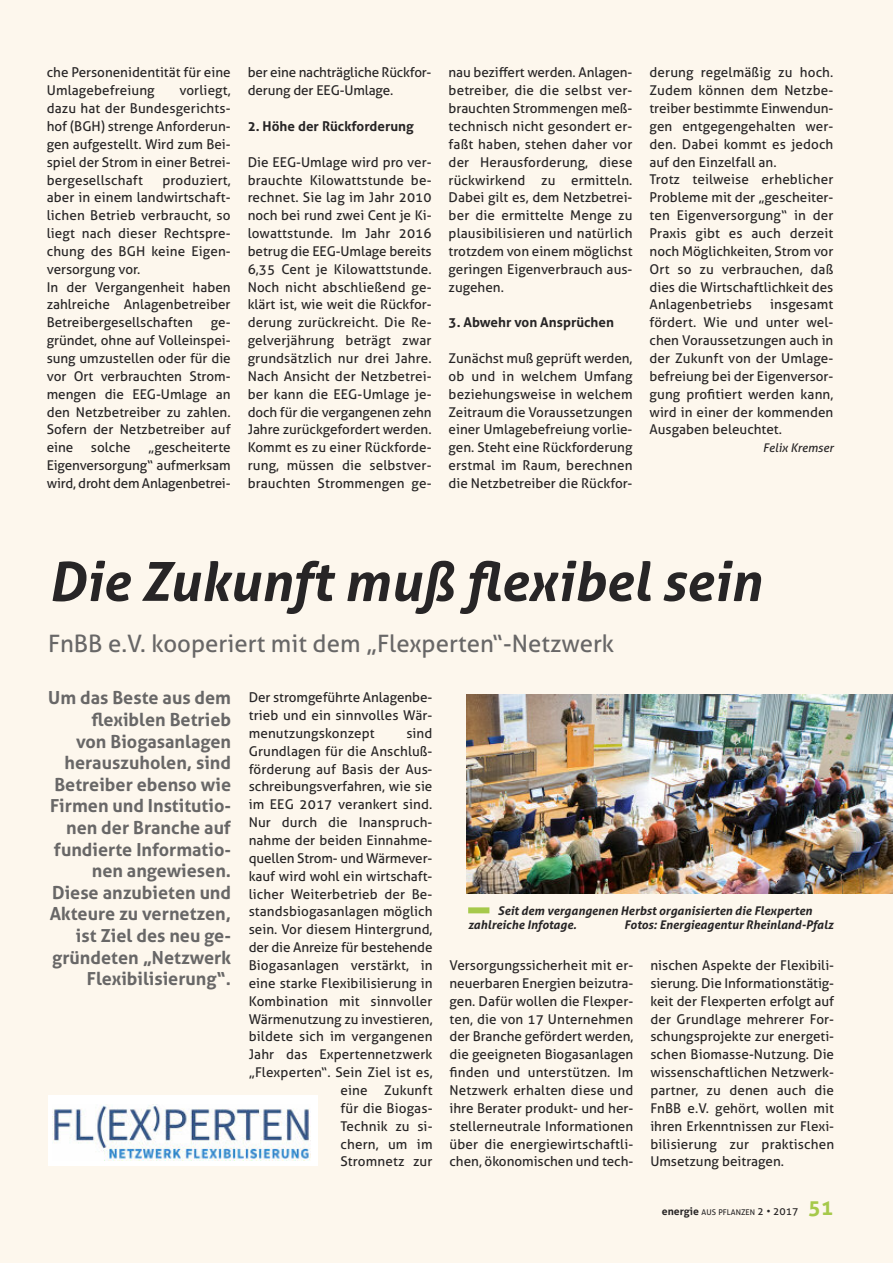
<style>
.page{position:relative;width:893px;height:1263px;background:#fdf7ed}
.page>*{position:absolute;margin:0;border:0;box-sizing:border-box;transform-origin:0 0}
.t1{font:italic 700 54px "Aller";color:#272526}
.t2{font:24px "Aller";color:#686767}
.t3{font:700 18px/21.6px "Aller";color:#686767;text-align:right}
.t4{font:13.5px/17.9px "Aller";letter-spacing:.005em;color:#272526;text-align:justify}
.t5{font:13.5px/17.9px "Aller";letter-spacing:-.015em;color:#272526}
.t6{font:700 13.5px "Aller";color:#272526}
.t7{font:italic 700 12px/14.4px "Aller";color:#272526}
.t8{font:italic 12px "Aller";color:#272526}
.t9{font:7.8px "Aller";color:#272526}
.s1{font-weight:700;font-size:10.5px}
.s2{font-size:10.5px}
.s3{font-weight:700;font-size:21px;color:#a6c94b}
</style>
<div class="page">
<div style="left:48px;top:1096px;width:270px;height:70px;background:#fff"></div>
<img style="left:53px;top:1104px;width:258px;height:56px">
<img style="left:467px;top:694px;width:426px;height:199px">
<div style="left:468px;top:907px;width:21px;height:6px;background:#a6c94b"></div>
<p class="t4" style="left:47px;top:64px;width:185px">che personenidentität für eine<br>Umlagebefreiung</p>
<p class="t4" style="left:47px;top:81px;width:185px;text-indent:133px">vorliegt, dazu hat der Bundesgerichts&shy;hof (BGH) strenge Anforderun&shy;gen aufgestellt. Wird zum Bei&shy;spiel der Strom in einer Betrei&shy;bergesellschaft</p>
<p class="t4" style="left:47px;top:171px;width:185px;text-align:left;text-indent:116px">produziert, aber in einem landwirtschaft&shy;lichen Betrieb verbraucht, so liegt nach dieser Rechtspre&shy;chung des BGH keine Eigen&shy;versorgung vor.<br>In der Vergangenheit haben zahlreiche Anlagenbetreiber<br>Betreibergesellschaften</p>
<p class="t4" style="left:47px;top:314px;width:186px;text-indent:164px">ge&shy;gründet, ohne auf Volleinspei&shy;sung umzustellen oder für die vor Ort verbrauchten Strom&shy;mengen die EEG-Umlage an den Netzbetreiber zu zahlen.<br>Sofern der Netzbetreiber auf eine</p>
<p class="t4" style="left:47px;top:438px;width:185px;text-indent:101px">„gescheiterte Eigenversorgung“ aufmerksam wird, droht dem Anlagenbetrei-</p>
<p class="t4" style="left:91px;top:438px;width:41px">solche</p>
<p class="t5" style="left:248px;top:64px;width:185px">ber eine nachträgliche Rückfor&shy;derung der EEG-Umlage.</p>
<p class="t6" style="left:248px;top:118px;width:168px">2. Höhe der Rückforderung</p>
<p class="t4" style="left:248px;top:153px;width:185px">Die EEG-Umlage wird pro ver&shy;brauchte Kilowattstunde be&shy;rechnet. Sie lag im Jahr 2010 noch bei rund zwei Cent je Ki&shy;lowattstunde. Im Jahr 2016 betrug die EEG-Umlage bereits 6,35 Cent je Kilowattstunde.<br>Noch nicht abschließend ge&shy;klärt ist, wie weit die Rückfor&shy;derung zurückreicht. Die Re&shy;gelverjährung beträgt zwar grundsätzlich nur drei Jahre.<br>Nach Ansicht der Netzbetrei&shy;ber kann die EEG-Umlage je&shy;doch für die vergangenen zehn Jahre zurückgefordert werden.<br>Kommt es zu einer Rückforde&shy;rung, müssen die selbstver&shy;brauchten Strommengen ge-</p>
<p class="t4" style="left:449px;top:64px;width:185px">nau beziffert werden. Anlagen&shy;betreiber, die die selbst ver&shy;brauchten Strommengen meß&shy;technisch nicht gesondert er&shy;faßt haben, stehen daher vor der Herausforderung, diese rückwirkend zu ermitteln.<br>Dabei gilt es, dem Netzbetrei&shy;ber die ermittelte Menge zu plausibilisieren und natürlich trotzdem von einem möglichst geringen Eigenverbrauch aus&shy;zugehen.</p>
<p class="t6" style="left:449px;top:314px;width:167px">3. Abwehr von Ansprüchen</p>
<p class="t4" style="left:449px;top:349px;width:185px">zunächst muß geprüft werden, ob und in welchem Umfang beziehungsweise in welchem zeitraum die Voraussetzungen einer Umlagebefreiung vorlie&shy;gen. Steht eine Rückforderung erstmal im Raum, berechnen die Netzbetreiber die Rückfor-</p>
<p class="t4" style="left:649px;top:64px;width:185px;text-align:left">derung regelmäßig zu hoch. zudem können dem Netzbe&shy;treiber bestimmte Einwendun&shy;gen entgegengehalten wer&shy;den. Dabei kommt es jedoch auf den Einzelfall an.<br>Trotz teilweise erheblicher probleme mit der „gescheiter&shy;ten Eigenversorgung“ in der praxis gibt es auch derzeit noch Möglichkeiten, Strom vor<br>Ort so zu verbrauchen, daß dies die Wirtschaftlichkeit des<br>Anlagenbetriebs</p>
<p class="t4" style="left:649px;top:296px;width:185px;text-indent:121px">insgesamt fördert. Wie und unter wel&shy;chen Voraussetzungen auch in der zukunft von der Umlage&shy;befreiung bei der Eigenversor&shy;gung profitiert werden kann, wird in einer der kommenden Ausgaben beleuchtet.</p>
<p class="t8" style="left:763px;top:441px;width:72px">Felix Kremser</p>
<h1 class="t1" style="left:48px;top:548px;width:715px">Die Zukunft muß flexibel sein</h1>
<h2 class="t2" style="left:48px;top:629px;width:567px">fnBB e.V. kooperiert mit dem „flexperten“-Netzwerk</h2>
<p class="t3" style="left:48px;top:687px;width:184px">Um das Beste aus dem flexiblen Betrieb<br>von Biogasanlagen herauszuholen, sind<br>Betreiber ebenso wie<br>Firmen und Institutio&shy;nen der Branche auf fundierte Informatio&shy;nen angewiesen.<br>Diese anzubieten und<br>Akteure zu vernetzen, ist Ziel des neu ge&shy;gründeten „Netzwerk<br>Flexibilisierung“.</p>
<p class="t4" style="left:249px;top:688px;width:185px">Der stromgeführte Anlagenbe&shy;trieb und ein sinnvolles Wär&shy;menutzungskonzept</p>
<p class="t4" style="left:249px;top:724px;width:185px;text-align:right">sind<br>Grundlagen für die Anschluß&shy;förderung auf Basis der Aus&shy;schreibungsverfahren, wie sie im EEG 2017 verankert sind.<br>Nur durch die Inanspruch&shy;nahme der beiden Einnahme&shy;quellen Strom- und Wärmever&shy;kauf wird wohl ein wirtschaft&shy;licher Weiterbetrieb der Be&shy;standsbiogasanlagen möglich sein. Vor diesem Hintergrund, der die Anreize für bestehende<br>Biogasanlagen verstärkt, in eine starke flexibilisierung in<br>Kombination mit sinnvoller<br>Wärmenutzung zu investieren, bildete sich im vergangenen<br>Jahr das Expertennetzwerk „flexperten“. Sein ziel ist es, eine zukunft<br>für die Biogas-<br>Technik zu si-<br>chern, um im<br>Stromnetz zur</p>
<p class="t7" style="left:468px;top:903px;width:346px;text-indent:30px">Seit dem vergangenen Herbst organisierten die Flexperten zahlreiche Infotage.</p>
<p class="t7" style="left:624px;top:917px;width:211px">Fotos: Energieagentur Rheinland-Pfalz</p>
<p class="t4" style="left:450px;top:956px;width:185px">Versorgungssicherheit mit er&shy;neuerbaren Energien beizutra&shy;gen. Dafür wollen die flexper&shy;ten, die von 17 Unternehmen der Branche gefördert werden, die geeigneten Biogasanlagen finden und unterstützen. Im Netzwerk erhalten diese und ihre Berater produkt- und her&shy;stellerneutrale Informationen über die energiewirtschaftli&shy;chen, ökonomischen und tech-</p>
<p class="t4" style="left:650px;top:956px;width:185px">nischen Aspekte der flexibili&shy;sierung. Die Informationstätig&shy;keit der flexperten erfolgt auf der Grundlage mehrerer for&shy;schungsprojekte zur energeti&shy;schen Biomasse-Nutzung. Die wissenschaftlichen Netzwerk&shy;partner, zu denen auch die fnBB e.V. gehört, wollen mit ihren Erkenntnissen zur flexi&shy;bilisierung zur praktischen Umsetzung beitragen.</p>
<p class="t9" style="left:662px;top:1207px;width:173px"><span class="s1">energie</span> AUS pflANzEN <span class="s2">2 • 2017</span> <span class="s3">51</span></p>
</div>
